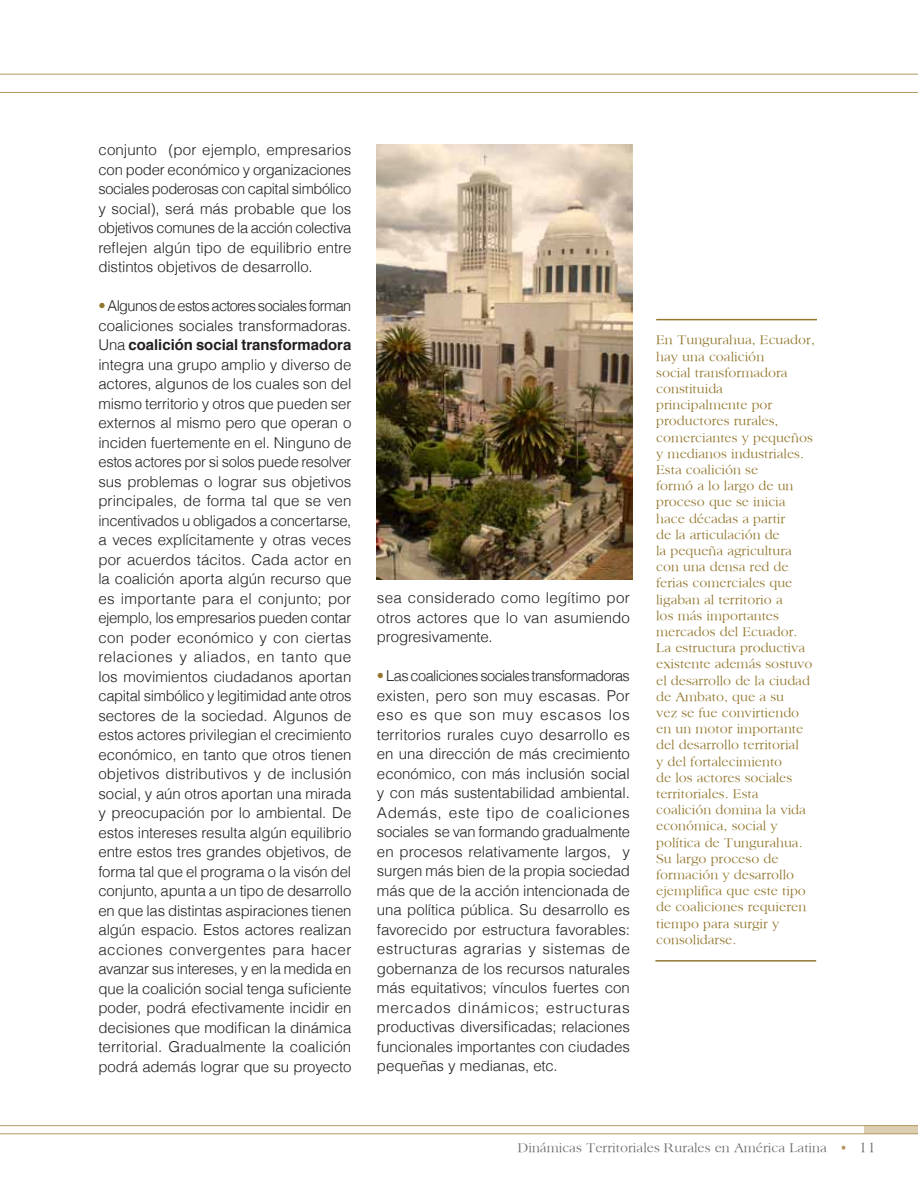
<style>
.page{position:relative;width:918px;height:1188px;background:#fff}
.page>*{position:absolute;margin:0;border:0;box-sizing:border-box;transform-origin:0 0}
.t1{font:300 15px/19.5px "Helvetica";color:#231f20;text-align:justify}
.t2{font:13.5px/16.2px "Sanford";color:#93772f}
.t3{font:13.5px "Sanford";color:#6c6d70}
.s1{color:#93772f}
.s2{font-weight:700}
.s3{color:#b39962}
.s4{font-size:15px}
</style>
<div class="page">
<div style="left:864px;top:1126px;width:54px;height:8px;background:#dccfb1"></div>
<hr style="left:0;top:74px;width:918px;height:1px;background:#b39962">
<hr style="left:0;top:92px;width:918px;height:1px;background:#b39962">
<hr style="left:0;top:1125px;width:918px;height:1px;background:#b39962">
<hr style="left:0;top:1134px;width:918px;height:1px;background:#b39962">
<hr style="left:656px;top:319px;width:161px;height:1px;background:#93772f">
<hr style="left:655px;top:960px;width:161px;height:2px;background:#93772f">
<img style="left:377px;top:145px;width:256px;height:435px">
<p class="t1" style="left:98px;top:140px;width:254px">conjunto (por ejemplo, empresarios con poder económico y organizaciones sociales poderosas con capital simbólico y social), será más probable que los objetivos comunes de la acción colectiva reflejen algún tipo de equilibrio entre distintos objetivos de desarrollo.</p>
<p class="t1" style="left:98px;top:296px;width:255px"><span class="s1">•</span> Algunos de estos actores sociales forman coaliciones sociales transformadoras.<br>Una <span class="s2">coalición social transformadora </span>integra una grupo amplio y diverso de actores, algunos de los cuales son del mismo territorio y otros que pueden ser externos al mismo pero que operan o inciden fuertemente en el. Ninguno de estos actores por si solos puede resolver sus problemas o lograr sus objetivos principales, de forma tal que se ven incentivados u obligados a concertarse, a veces explícitamente y otras veces por acuerdos tácitos. Cada actor en la coalición aporta algún recurso que es importante para el conjunto; por ejemplo, los empresarios pueden contar con poder económico y con ciertas relaciones y aliados, en tanto que los movimientos ciudadanos aportan capital simbólico y legitimidad ante otros sectores de la sociedad. Algunos de estos actores privilegian el crecimiento económico, en tanto que otros tienen objetivos distributivos y de inclusión social, y aún otros aportan una mirada y preocupación por lo ambiental. De estos intereses resulta algún equilibrio entre estos tres grandes objetivos, de forma tal que el programa o la visón del conjunto, apunta a un tipo de desarrollo en que las distintas aspiraciones tienen algún espacio. Estos actores realizan acciones convergentes para hacer avanzar sus intereses, y en la medida en que la coalición social tenga suficiente poder, podrá efectivamente incidir en decisiones que modifican la dinámica territorial. Gradualmente la coalición podrá además lograr que su proyecto</p>
<p class="t1" style="left:377px;top:588px;width:255px">sea considerado como legítimo por otros actores que lo van asumiendo progresivamente.</p>
<p class="t1" style="left:377px;top:666px;width:255px"><span class="s1">•</span> Las coaliciones sociales transformadoras existen, pero son muy escasas. Por eso es que son muy escasos los territorios rurales cuyo desarrollo es en una dirección de más crecimiento económico, con más inclusión social y con más sustentabilidad ambiental.<br>Además, este tipo de coaliciones sociales se van formando gradualmente en procesos relativamente largos, y surgen más bien de la propia sociedad más que de la acción intencionada de una política pública. Su desarrollo es favorecido por estructura favorables: estructuras agrarias y sistemas de gobernanza de los recursos naturales más equitativos; vínculos fuertes con mercados dinámicos; estructuras productivas diversificadas; relaciones funcionales importantes con ciudades pequeñas y medianas, etc.</p>
<p class="t2" style="left:656px;top:332px;width:160px">En Tungurahua, Ecuador, hay una coalición<br>social transformadora constituida principalmente por productores rurales, comerciantes y pequeños y medianos industriales.<br>Esta coalición se<br>formó a lo largo de un proceso que se inicia hace décadas a partir<br>de la articulación de<br>la pequeña agricultura con una densa red de ferias comerciales que ligaban al territorio a<br>los más importantes mercados del Ecuador.<br>La estructura productiva existente además sostuvo el desarrollo de la ciudad de Ambato, que a su<br>vez se fue convirtiendo en un motor importante del desarrollo territorial<br>y del fortalecimiento<br>de los actores sociales territoriales. Esta coalición domina la vida económica, social y política de Tungurahua.<br>Su largo proceso de formación y desarrollo ejemplifica que este tipo de coaliciones requieren tiempo para surgir y consolidarse.</p>
<p class="t3" style="left:518px;top:1140px;width:360px">Dinámicas Territoriales Rurales en América Latina <span class="s3">•</span> <span class="s4">11</span></p>
</div>
